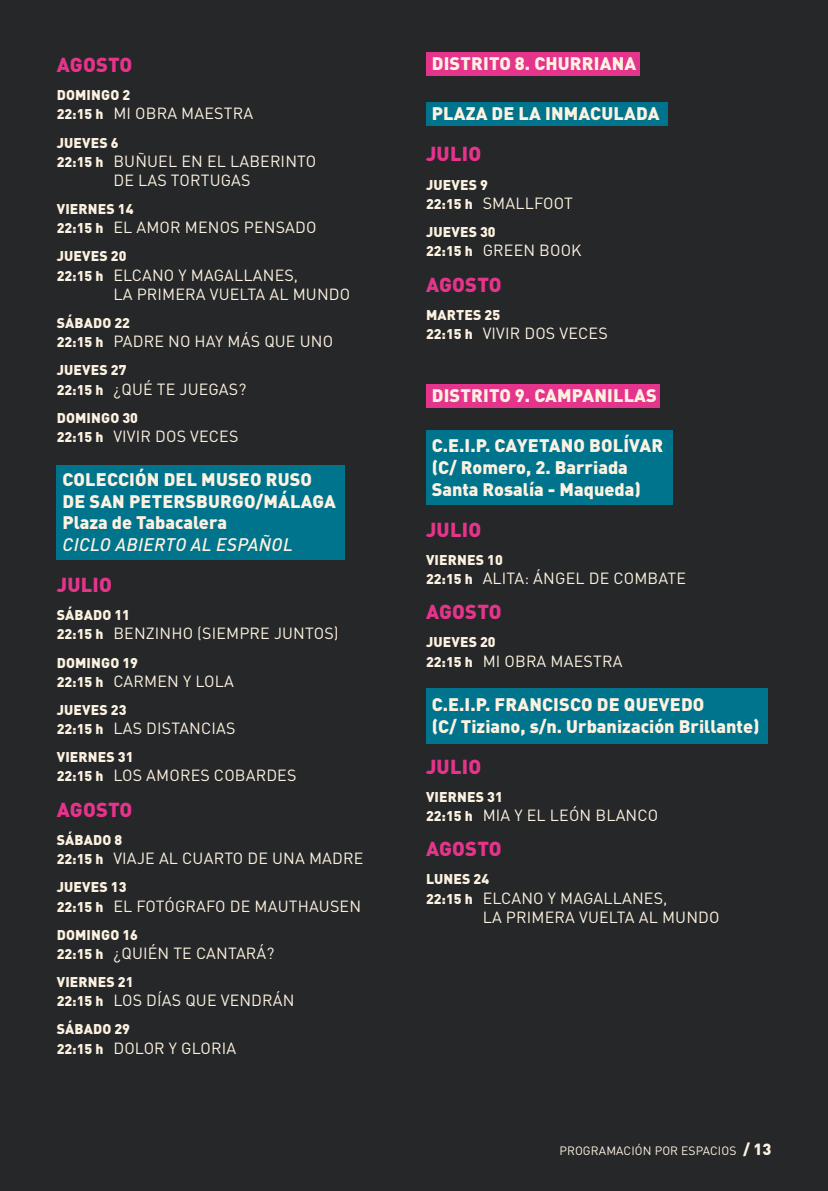
<style>
.page{position:relative;width:828px;height:1191px;background:#252728}
.page>*{position:absolute;margin:0;border:0;box-sizing:border-box;transform-origin:0 0}
.t1{font:900 20px "DIN Pro";letter-spacing:.01em;color:#e4348b}
.t2{font:900 18px/21.6px "DIN Pro";letter-spacing:.01em;color:#fdf2e1}
.t3{font:italic 500 18px "DIN Pro";letter-spacing:.02em;color:#fdf2e1}
.t4{font:16px/19.2px "DIN Pro";letter-spacing:.01em;color:#fdf2e1}
.t5{font:900 14px "DIN Pro";letter-spacing:.01em;color:#fdf2e1}
.t6{font:12px "DIN Pro";letter-spacing:.01em;color:#fdf2e1}
.s1{font-weight:900;font-size:14px}
.s2{font-weight:900;font-size:16px}
</style>
<div class="page">
<div style="left:57px;top:465px;width:288px;height:95px;background:#00748c"></div>
<div style="left:426px;top:52px;width:213px;height:24px;background:#e4348b"></div>
<div style="left:426px;top:384px;width:233px;height:24px;background:#e4348b"></div>
<div style="left:426px;top:102px;width:241px;height:24px;background:#00748c"></div>
<div style="left:426px;top:430px;width:246px;height:74px;background:#00748c"></div>
<div style="left:426px;top:688px;width:342px;height:56px;background:#00748c"></div>
<p class="t1" style="left:57px;top:51px;width:77px">AGOSTO</p>
<p class="t5" style="left:57px;top:86px;width:75px">DOMINGO 2</p>
<p class="t4" style="left:57px;top:103px;width:198px"><span class="s1">22:15 h</span> MI OBRA MAESTRA</p>
<p class="t5" style="left:57px;top:133px;width:63px">JUEVES 6</p>
<p class="t4" style="left:57px;top:151px;width:261px;text-align:center"><span class="s1">22:15 h</span> BUÑUEL EN EL LABERINTO<br>DE LAS TORTUGAS</p>
<p class="t5" style="left:57px;top:199px;width:78px">VIERNES 14</p>
<p class="t4" style="left:57px;top:217px;width:261px"><span class="s1">22:15 h</span> EL AMOR MENOS PENSADO</p>
<p class="t5" style="left:57px;top:247px;width:71px">JUEVES 20</p>
<p class="t4" style="left:113px;top:264px;width:238px;text-indent:-57px"><span class="s1">22:15 h</span> ELCANO Y MAGALLANES,<br>LA PRIMERA VUELTA AL MUNDO</p>
<p class="t5" style="left:57px;top:313px;width:75px">SÁBADO 22</p>
<p class="t4" style="left:57px;top:331px;width:278px"><span class="s1">22:15 h</span> PADRE NO HAY MÁS QUE UNO</p>
<p class="t5" style="left:57px;top:361px;width:71px">JUEVES 27</p>
<p class="t4" style="left:57px;top:378px;width:191px"><span class="s1">22:15 h</span> ¿QUÉ TE JUEGAS?</p>
<p class="t5" style="left:57px;top:408px;width:83px">DOMINGO 30</p>
<p class="t4" style="left:57px;top:426px;width:183px"><span class="s1">22:15 h</span> VIVIR DOS VECES</p>
<p class="t2" style="left:62px;top:468px;width:275px">COLECCIÓN DEL MUSEO RUSO<br>DE SAN PETERSBURGO/MÁLAGA<br>Plaza de Tabacalera</p>
<p class="t3" style="left:63px;top:530px;width:232px">CICLO ABIERTO AL ESPAÑOL</p>
<p class="t1" style="left:57px;top:571px;width:57px">JULIO</p>
<p class="t5" style="left:57px;top:605px;width:75px">SÁBADO 11</p>
<p class="t4" style="left:57px;top:623px;width:283px"><span class="s1">22:15 h</span> BENZINHO (SIEMPRE JUNTOS)</p>
<p class="t5" style="left:57px;top:653px;width:83px">DOMINGO 19</p>
<p class="t4" style="left:57px;top:670px;width:179px"><span class="s1">22:15 h</span> CARMEN Y LOLA</p>
<p class="t5" style="left:57px;top:700px;width:71px">JUEVES 23</p>
<p class="t4" style="left:57px;top:718px;width:180px"><span class="s1">22:15 h</span> LAS DISTANCIAS</p>
<p class="t5" style="left:57px;top:747px;width:78px">VIERNES 31</p>
<p class="t4" style="left:57px;top:765px;width:241px"><span class="s1">22:15 h</span> LOS AMORES COBARDES</p>
<p class="t1" style="left:57px;top:796px;width:77px">AGOSTO</p>
<p class="t5" style="left:57px;top:830px;width:67px">SÁBADO 8</p>
<p class="t4" style="left:57px;top:848px;width:308px"><span class="s1">22:15 h</span> VIAJE AL CUARTO DE UNA MADRE</p>
<p class="t5" style="left:57px;top:877px;width:71px">JUEVES 13</p>
<p class="t4" style="left:57px;top:895px;width:306px"><span class="s1">22:15 h</span> EL FOTÓGRAFO DE MAUTHAUSEN</p>
<p class="t5" style="left:57px;top:925px;width:83px">DOMINGO 16</p>
<p class="t4" style="left:57px;top:943px;width:219px"><span class="s1">22:15 h</span> ¿QUIÉN TE CANTARÁ?</p>
<p class="t5" style="left:57px;top:972px;width:78px">VIERNES 21</p>
<p class="t4" style="left:57px;top:990px;width:239px"><span class="s1">22:15 h</span> LOS DÍAS QUE VENDRÁN</p>
<p class="t5" style="left:57px;top:1019px;width:75px">SÁBADO 29</p>
<p class="t4" style="left:57px;top:1037px;width:181px"><span class="s1">22:15 h</span> DOLOR Y GLORIA</p>
<p class="t2" style="left:432px;top:52px;width:206px">DISTRITO 8. CHURRIANA</p>
<p class="t2" style="left:432px;top:102px;width:229px">PLAZA DE LA INMACULADA</p>
<p class="t1" style="left:426px;top:141px;width:57px">JULIO</p>
<p class="t5" style="left:426px;top:175px;width:63px">JUEVES 9</p>
<p class="t4" style="left:426px;top:193px;width:148px"><span class="s1">22:15 h</span> SMALLFOOT</p>
<p class="t5" style="left:426px;top:222px;width:71px">JUEVES 30</p>
<p class="t4" style="left:426px;top:240px;width:157px"><span class="s1">22:15 h</span> GREEN BOOK</p>
<p class="t1" style="left:426px;top:271px;width:77px">AGOSTO</p>
<p class="t5" style="left:426px;top:305px;width:76px">MARTES 25</p>
<p class="t4" style="left:426px;top:323px;width:183px"><span class="s1">22:15 h</span> VIVIR DOS VECES</p>
<p class="t2" style="left:432px;top:384px;width:227px">DISTRITO 9. CAMPANILLAS</p>
<p class="t2" style="left:432px;top:434px;width:233px">C.E.I.P. CAYETANO BOLÍVAR (C/ Romero, 2. Barriada<br>Santa Rosalía - Maqueda)</p>
<p class="t1" style="left:426px;top:516px;width:57px">JULIO</p>
<p class="t5" style="left:426px;top:550px;width:78px">VIERNES 10</p>
<p class="t4" style="left:426px;top:568px;width:261px"><span class="s1">22:15 h</span> ALITA: ÁNGEL DE COMBATE</p>
<p class="t1" style="left:426px;top:598px;width:77px">AGOSTO</p>
<p class="t5" style="left:426px;top:633px;width:71px">JUEVES 20</p>
<p class="t4" style="left:426px;top:650px;width:198px"><span class="s1">22:15 h</span> MI OBRA MAESTRA</p>
<p class="t2" style="left:432px;top:693px;width:329px">C.E.I.P. FRANCISCO DE QUEVEDO<br>(C/ Tiziano, s/n. Urbanización Brillante)</p>
<p class="t1" style="left:426px;top:752px;width:57px">JULIO</p>
<p class="t5" style="left:426px;top:787px;width:78px">VIERNES 31</p>
<p class="t4" style="left:426px;top:805px;width:234px"><span class="s1">22:15 h</span> MIA Y EL LEÓN BLANCO</p>
<p class="t1" style="left:426px;top:835px;width:77px">AGOSTO</p>
<p class="t5" style="left:426px;top:870px;width:65px">LUNES 24</p>
<p class="t4" style="left:483px;top:887px;width:238px;text-indent:-57px"><span class="s1">22:15 h</span> ELCANO Y MAGALLANES,<br>LA PRIMERA VUELTA AL MUNDO</p>
<p class="t6" style="left:559px;top:1142px;width:213px">PROGRAMACIÓN POR ESPACIOS <span class="s2">/ 13</span></p>
</div>
